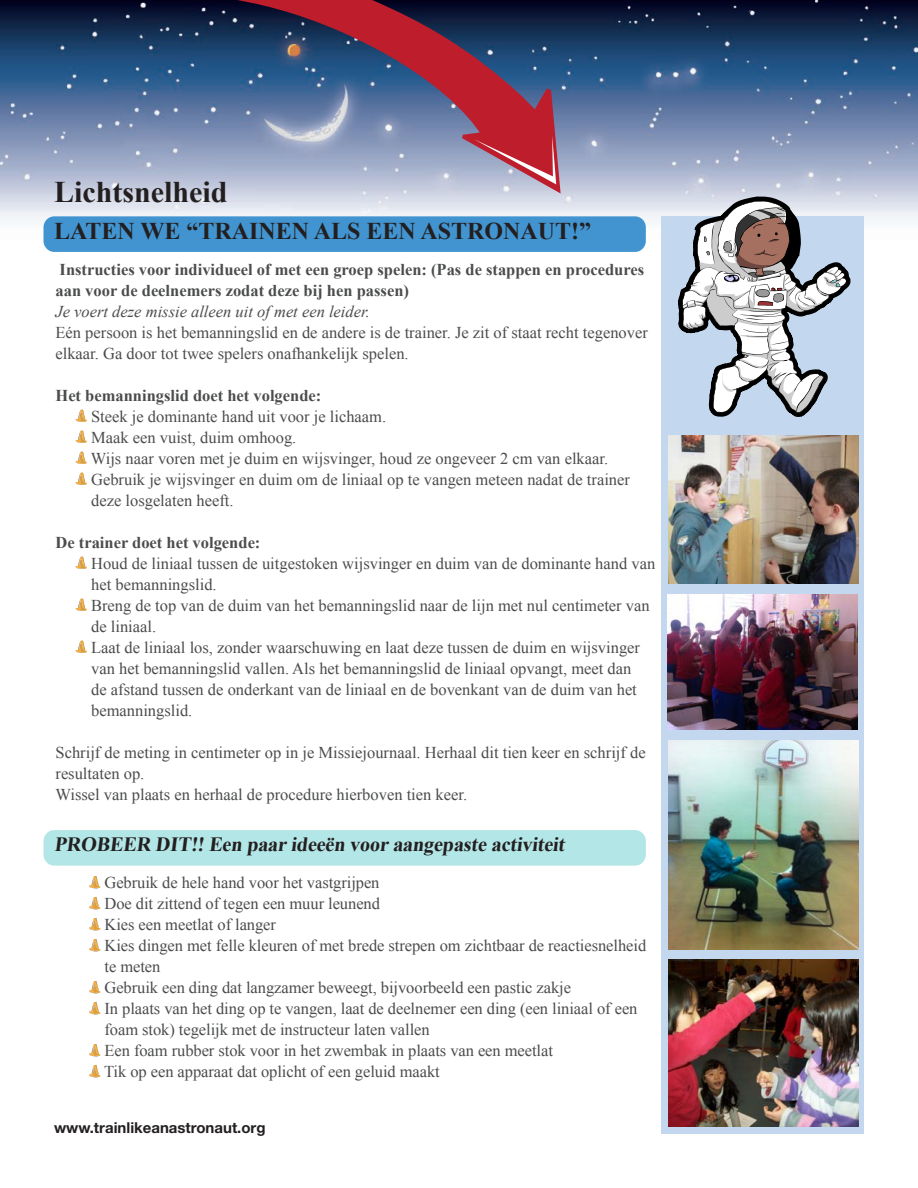
<style>
.page{position:relative;width:918px;height:1188px;background:#fff}
.page>*{position:absolute;margin:0;border:0;box-sizing:border-box;transform-origin:0 0}
.t1{font:700 30px "Times New Roman";color:#231f20}
.t2{font:700 24px "Times New Roman";color:#231f20}
.t3{font:700 20.25px "Times New Roman";color:#231f20}
.Content_text{font:16.5px/21px "Times New Roman";color:#4b4c4d}
.Content_text-2{font:700 16.5px/21px "Times New Roman";color:#4b4c4d}
.Content_text-3{font:italic 16.5px "Times New Roman";color:#4b4c4d}
.Content_text-4{font:700 15px "Helvetica Neue LT Std";color:#231f20}
</style>
<div class="page">
<img style="left:0;top:0;width:918px;height:285px">
<svg style="left:76px;top:410px;width:11px;height:12px"></svg>
<svg style="left:76px;top:431px;width:11px;height:12px"></svg>
<svg style="left:76px;top:452px;width:11px;height:12px"></svg>
<svg style="left:76px;top:473px;width:11px;height:12px"></svg>
<svg style="left:76px;top:557px;width:11px;height:12px"></svg>
<svg style="left:76px;top:599px;width:11px;height:12px"></svg>
<svg style="left:76px;top:641px;width:11px;height:12px"></svg>
<svg style="left:89px;top:876px;width:12px;height:12px"></svg>
<svg style="left:89px;top:897px;width:12px;height:12px"></svg>
<svg style="left:89px;top:918px;width:12px;height:12px"></svg>
<svg style="left:89px;top:939px;width:12px;height:12px"></svg>
<svg style="left:89px;top:981px;width:12px;height:12px"></svg>
<svg style="left:89px;top:1002px;width:12px;height:12px"></svg>
<svg style="left:89px;top:1044px;width:12px;height:12px"></svg>
<svg style="left:89px;top:1065px;width:12px;height:12px"></svg>
<div style="left:44px;top:216px;width:602px;height:36px;background:#4194d0;border-radius:11px"></div>
<div style="left:44px;top:830px;width:602px;height:36px;background:#b3e6e6;border-radius:11px"></div>
<div style="left:662px;top:216px;width:202px;height:918px;background:#c3d7ee"></div>
<img style="left:669px;top:436px;width:190px;height:148px">
<img style="left:669px;top:741px;width:190px;height:208px">
<img style="left:669px;top:959px;width:190px;height:168px">
<svg style="left:678px;top:197px;width:172px;height:220px"></svg>
<svg style="left:198px;top:0;width:363px;height:193px;background:#6c6281"></svg>
<svg style="left:474px;top:136px;width:82px;height:48px;background:#bc6475"></svg>
<img style="left:668px;top:594px;width:190px;height:136px">
<p class="t1" style="left:54px;top:171px;width:175px">Lichtsnelheid</p>
<p class="t2" style="left:54px;top:214px;width:539px">LATEN WE “TRAINEN ALS EEN ASTRONAUT!”</p>
<p class="Content_text-2" style="left:56px;top:258px;width:590px">Instructies voor individueel of met een groep spelen: (Pas de stappen en procedures aan voor de deelnemers zodat deze bij hen passen)</p>
<p class="Content_text-3" style="left:56px;top:300px;width:316px">Je voert deze missie alleen uit of met een leider.</p>
<p class="Content_text" style="left:56px;top:322px;width:594px">Eén persoon is het bemanningslid en de andere is de trainer. Je zit of staat recht tegenover elkaar. Ga door tot twee spelers onafhankelijk spelen.</p>
<p class="Content_text-2" style="left:56px;top:384px;width:267px">Het bemanningslid doet het volgende:</p>
<p class="Content_text" style="left:91px;top:406px;width:297px">Steek je dominante hand uit voor je lichaam.</p>
<p class="Content_text" style="left:91px;top:427px;width:207px">Maak een vuist, duim omhoog.</p>
<p class="Content_text" style="left:91px;top:448px;width:519px">Wijs naar voren met je duim en wijsvinger, houd ze ongeveer 2 cm van elkaar.</p>
<p class="Content_text" style="left:91px;top:469px;width:540px">Gebruik je wijsvinger en duim om de liniaal op te vangen meteen nadat de trainer deze losgelaten heeft.</p>
<p class="Content_text-2" style="left:56px;top:531px;width:206px">De trainer doet het volgende:</p>
<p class="Content_text" style="left:91px;top:553px;width:566px">Houd de liniaal tussen de uitgestoken wijsvinger en duim van de dominante hand van het bemanningslid.</p>
<p class="Content_text" style="left:91px;top:595px;width:560px">Breng de top van de duim van het bemanningslid naar de lijn met nul centimeter van de liniaal.</p>
<p class="Content_text" style="left:91px;top:637px;width:550px">Laat de liniaal los, zonder waarschuwing en laat deze tussen de duim en wijsvinger van het bemanningslid vallen. Als het bemanningslid de liniaal opvangt, meet dan de afstand tussen de onderkant van de liniaal en de bovenkant van de duim van het bemanningslid.</p>
<p class="Content_text" style="left:56px;top:742px;width:592px">Schrijf de meting in centimeter op in je Missiejournaal. Herhaal dit tien keer en schrijf de resultaten op.</p>
<p class="Content_text" style="left:56px;top:784px;width:413px">Wissel van plaats en herhaal de procedure hierboven tien keer.</p>
<p class="t3" style="left:54px;top:830px;width:515px">PROBEER DIT!! Een paar ideeën voor aangepaste activiteit</p>
<p class="Content_text" style="left:105px;top:872px;width:277px">Gebruik de hele hand voor het vastgrijpen</p>
<p class="Content_text" style="left:105px;top:893px;width:277px">Doe dit zittend of tegen een muur leunend</p>
<p class="Content_text" style="left:105px;top:914px;width:173px">Kies een meetlat of langer</p>
<p class="Content_text" style="left:105px;top:935px;width:543px">Kies dingen met felle kleuren of met brede strepen om zichtbaar de reactiesnelheid te meten</p>
<p class="Content_text" style="left:105px;top:977px;width:468px">Gebruik een ding dat langzamer beweegt, bijvoorbeeld een pastic zakje</p>
<p class="Content_text" style="left:105px;top:998px;width:534px">In plaats van het ding op te vangen, laat de deelnemer een ding (een liniaal of een foam stok) tegelijk met de instructeur laten vallen</p>
<p class="Content_text" style="left:105px;top:1040px;width:450px">Een foam rubber stok voor in het zwembak in plaats van een meetlat</p>
<p class="Content_text" style="left:104px;top:1061px;width:337px">Tik op een apparaat dat oplicht of een geluid maakt</p>
<p class="Content_text-4" style="left:54px;top:1119px;width:213px">www.trainlikeanastronaut.org</p>
</div>
